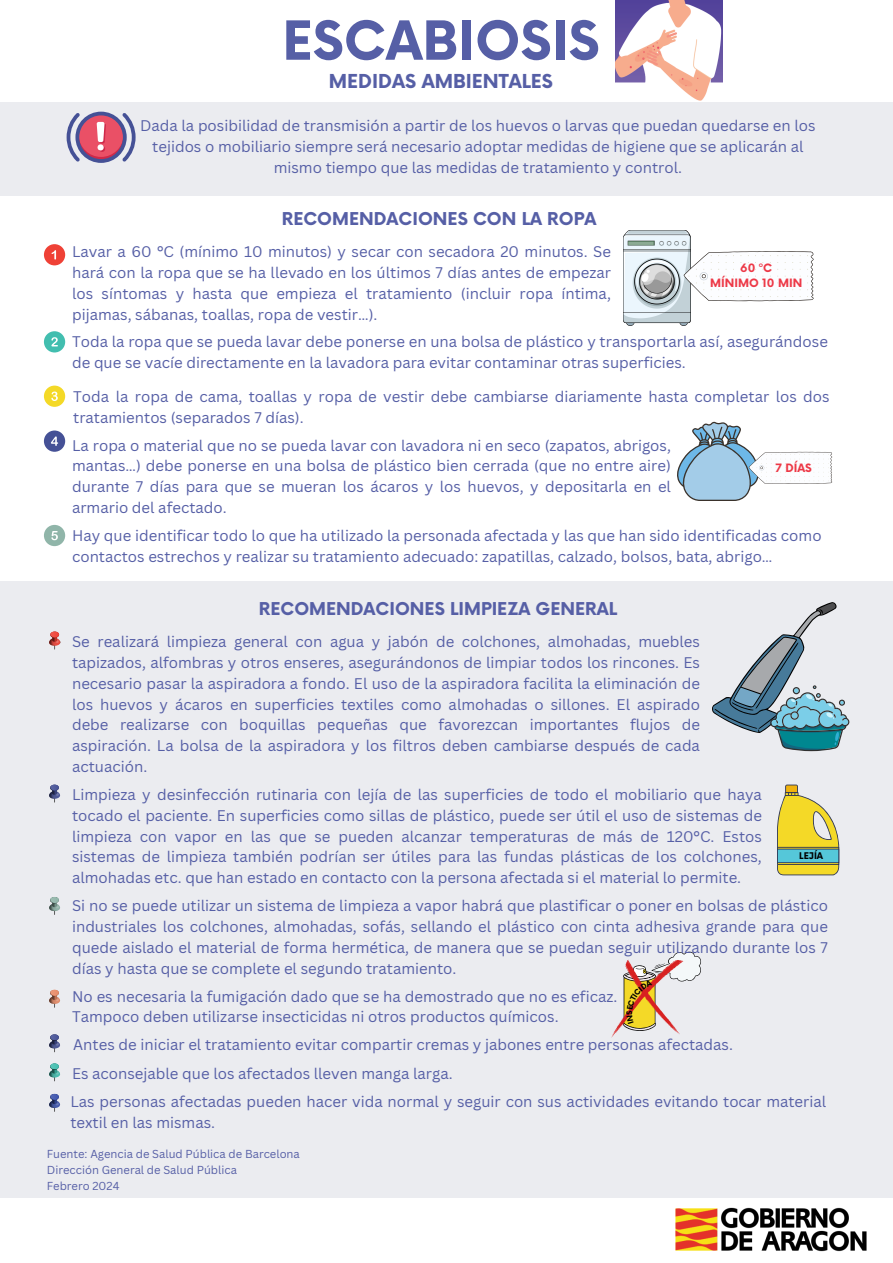
<style>
.page{position:relative;width:893px;height:1263px;background:#fff}
.page>*{position:absolute;margin:0;border:0;box-sizing:border-box;transform-origin:0 0}
.t1{font:700 52.5px "Now";color:#565fa6}
.t2{font:700 18.75px "Now";color:#565fa6}
.t3{font:700 17.25px "Now";color:#565fa6}
.t4{font:15px/20.9px "Canva Sans";color:#565fa6;text-align:justify}
.t5{font:11.25px/15.8px "Canva Sans";color:#565fa6}
.t6{font:700 11.25px/15.8px "Now";color:#ed3947;text-align:center}
.t7{font:700 9px "Now";color:#000}
</style>
<div class="page">
<img style="left:675px;top:1207px;width:192px;height:45px">
<img style="left:616px;top:0;width:106px;height:101px">
<div style="left:0;top:102px;width:893px;height:94px;background:#ebecf0"></div>
<div style="left:0;top:581px;width:893px;height:616px;background:#ebecf0"></div>
<svg style="left:67px;top:112px;width:69px;height:51px"></svg>
<div style="left:44px;top:244px;width:21px;height:21px;background:#ef4136;border-radius:50%"></div>
<svg style="left:52px;top:250px;width:4px;height:10px"></svg>
<div style="left:44px;top:331px;width:21px;height:21px;background:#42beaf;border-radius:50%"></div>
<svg style="left:51px;top:337px;width:7px;height:9px"></svg>
<div style="left:44px;top:386px;width:21px;height:21px;background:#f4d927;border-radius:50%"></div>
<svg style="left:51px;top:392px;width:7px;height:9px"></svg>
<div style="left:44px;top:430px;width:21px;height:22px;background:#455196;border-radius:50%"></div>
<svg style="left:51px;top:436px;width:7px;height:10px"></svg>
<div style="left:44px;top:525px;width:21px;height:21px;background:#90b5a9;border-radius:50%"></div>
<svg style="left:51px;top:531px;width:7px;height:9px"></svg>
<img style="left:623px;top:230px;width:67px;height:95px">
<svg style="left:683px;top:251px;width:130px;height:50px"></svg>
<svg style="left:677px;top:422px;width:155px;height:79px"></svg>
<svg style="left:49px;top:631px;width:11px;height:18px"></svg>
<svg style="left:49px;top:784px;width:11px;height:18px"></svg>
<svg style="left:49px;top:897px;width:11px;height:18px"></svg>
<svg style="left:49px;top:990px;width:11px;height:18px"></svg>
<svg style="left:49px;top:1034px;width:11px;height:18px"></svg>
<svg style="left:49px;top:1063px;width:11px;height:18px"></svg>
<svg style="left:712px;top:602px;width:137px;height:149px"></svg>
<svg style="left:49px;top:1094px;width:11px;height:18px"></svg>
<svg style="left:777px;top:784px;width:62px;height:91px"></svg>
<svg style="left:611px;top:951px;width:90px;height:87px"></svg>
<p class="t1" style="left:282px;top:12px;width:319px">ESCABIOSIS</p>
<p class="t2" style="left:329px;top:72px;width:226px">MEDIDAS AMBIENTALES</p>
<p class="t4" style="left:140px;top:115px;width:677px;text-align:center">Dada la posibilidad de transmisión a partir de los huevos o larvas que puedan quedarse en los tejidos o mobiliario siempre será necesario adoptar medidas de higiene que se aplicarán al mismo tiempo que las medidas de tratamiento y control.</p>
<h1 class="t3" style="left:282px;top:209px;width:316px">RECOMENDACIONES CON LA ROPA</h1>
<h2 class="t4" style="left:72px;top:241px;width:540px">Lavar a 60 °C (mínimo 10 minutos) y secar con secadora 20 minutos. Se hará con la ropa que se ha llevado en los últimos 7 días antes de empezar los síntomas y hasta que empieza el tratamiento (incluir ropa íntima, pijamas, sábanas, toallas, ropa de vestir…).</h2>
<p class="t4" style="left:72px;top:331px;width:757px">Toda la ropa que se pueda lavar debe ponerse en una bolsa de plástico y transportarla así, asegurándose de que se vacíe directamente en la lavadora para evitar contaminar otras superficies.</p>
<h2 class="t4" style="left:73px;top:385px;width:758px">Toda la ropa de cama, toallas y ropa de vestir debe cambiarse diariamente hasta completar los dos tratamientos (separados 7 días).</h2>
<p class="t4" style="left:72px;top:434px;width:600px">La ropa o material que no se pueda lavar con lavadora ni en seco (zapatos, abrigos, mantas…) debe ponerse en una bolsa de plástico bien cerrada (que no entre aire) durante 7 días para que se mueran los ácaros y los huevos, y depositarla en el armario del afectado.</p>
<h3 class="t4" style="left:72px;top:525px;width:751px">Hay que identificar todo lo que ha utilizado la personada afectada y las que han sido identificadas como contactos estrechos y realizar su tratamiento adecuado: zapatillas, calzado, bolsos, bata, abrigo…</h3>
<p class="t6" style="left:710px;top:260px;width:93px">60 ºC<br>MÍNIMO 10 MIN</p>
<h2 class="t6" style="left:775px;top:461px;width:38px">7 DÍAS</h2>
<p class="t3" style="left:259px;top:599px;width:360px">RECOMENDACIONES LIMPIEZA GENERAL</p>
<p class="t4" style="left:72px;top:631px;width:629px">Se realizará limpieza general con agua y jabón de colchones, almohadas, muebles tapizados, alfombras y otros enseres, asegurándonos de limpiar todos los rincones. Es necesario pasar la aspiradora a fondo. El uso de la aspiradora facilita la eliminación de los huevos y ácaros en superficies textiles como almohadas o sillones. El aspirado debe realizarse con boquillas pequeñas que favorezcan importantes flujos de aspiración. La bolsa de la aspiradora y los filtros deben cambiarse después de cada actuación.</p>
<h1 class="t4" style="left:72px;top:784px;width:691px">Limpieza y desinfección rutinaria con lejía de las superficies de todo el mobiliario que haya tocado el paciente. En superficies como sillas de plástico, puede ser útil el uso de sistemas de limpieza con vapor en las que se pueden alcanzar temperaturas de más de 120°C. Estos sistemas de limpieza también podrían ser útiles para las fundas plásticas de los colchones, almohadas etc. que han estado en contacto con la persona afectada si el material lo permite.</h1>
<h2 class="t4" style="left:72px;top:895px;width:757px">Si no se puede utilizar un sistema de limpieza a vapor habrá que plastificar o poner en bolsas de plástico industriales los colchones, almohadas, sofás, sellando el plástico con cinta adhesiva grande para que quede aislado el material de forma hermética, de manera que se puedan seguir utilizando durante los 7 días y hasta que se complete el segundo tratamiento.</h2>
<p class="t4" style="left:72px;top:985px;width:547px">No es necesaria la fumigación dado que se ha demostrado que no es eficaz.<br>Tampoco deben utilizarse insecticidas ni otros productos químicos.</p>
<p class="t4" style="left:73px;top:1034px;width:661px">Antes de iniciar el tratamiento evitar compartir cremas y jabones entre personas afectadas.</p>
<h3 class="t4" style="left:72px;top:1062px;width:382px">Es aconsejable que los afectados lleven manga larga.</h3>
<h2 class="t7" style="left:799px;top:851px;width:25px">LEJÍA</h2>
<p class="t4" style="left:70px;top:1090px;width:757px">Las personas afectadas pueden hacer vida normal y seguir con sus actividades evitando tocar material textil en las mismas.</p>
<p class="t5" style="left:47px;top:1146px;width:254px">Fuente: Agencia de Salud Pública de Barcelona<br>Dirección General de Salud Pública<br>Febrero 2024</p>
</div>
